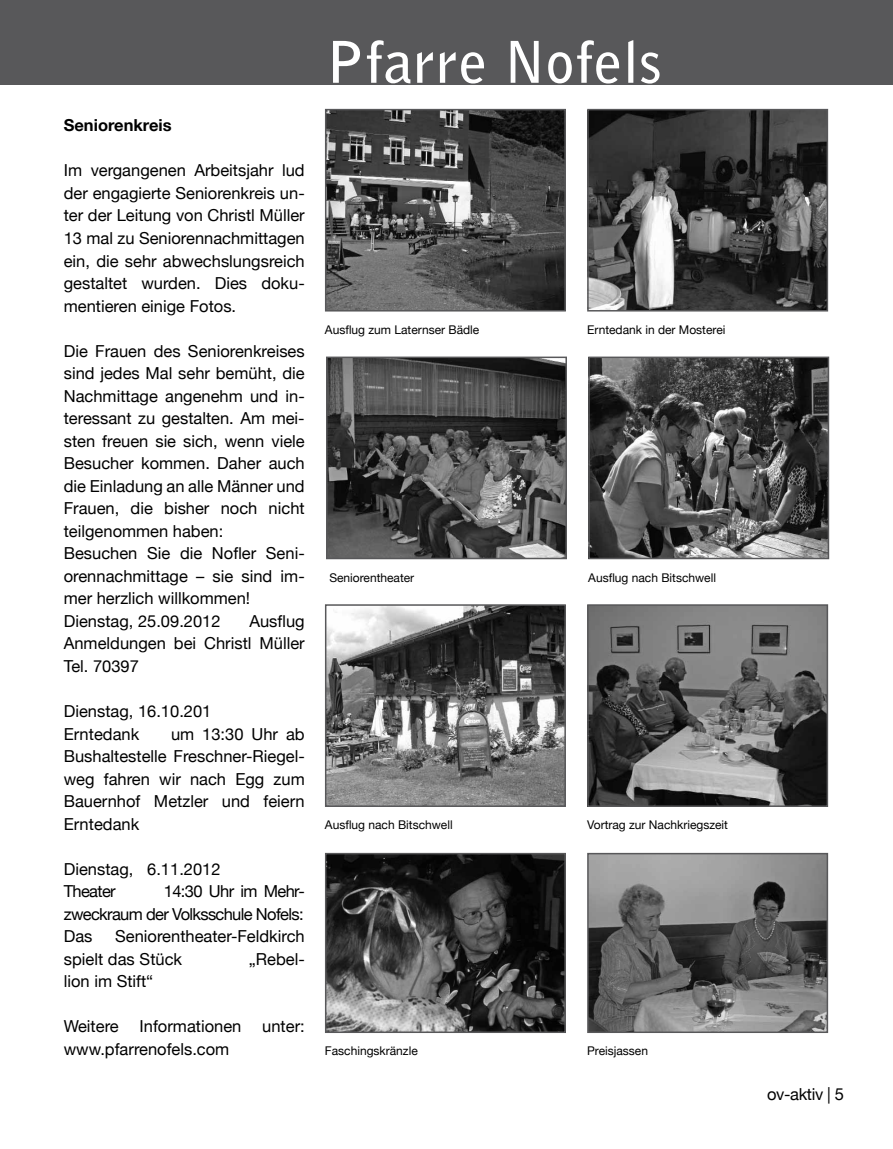
<style>
.page{position:relative;width:893px;height:1149px;background:#fff}
.page>*{position:absolute;margin:0;border:0;box-sizing:border-box;transform-origin:0 0}
.t1{font:700 57px "Bell Gothic Std";letter-spacing:.01em;color:#fff}
.t2{font:16.5px/22.5px "Helvetica Neue";color:#000;text-align:justify}
.t3{font:700 16.5px "Helvetica Neue";color:#000}
.t4{font:12px "Helvetica Neue";color:#000}
</style>
<div class="page">
<div style="left:0;top:0;width:893px;height:85px;background:#58585a"></div>
<img style="left:328px;top:112px;width:235px;height:196px">
<div style="left:325px;top:109px;width:241px;height:202px;border:2px solid #58585a"></div>
<img style="left:328px;top:607px;width:235px;height:196px">
<div style="left:325px;top:604px;width:241px;height:202px;border:2px solid #58585a"></div>
<img style="left:329px;top:359px;width:235px;height:197px">
<div style="left:326px;top:356px;width:241px;height:203px;border:2px solid #58585a"></div>
<img style="left:328px;top:855px;width:235px;height:174px">
<div style="left:325px;top:852px;width:241px;height:180px;border:2px solid #58585a"></div>
<img style="left:590px;top:112px;width:235px;height:196px">
<div style="left:587px;top:109px;width:241px;height:202px;border:2px solid #58585a"></div>
<img style="left:590px;top:607px;width:235px;height:196px">
<div style="left:587px;top:604px;width:241px;height:202px;border:2px solid #58585a"></div>
<img style="left:591px;top:359px;width:235px;height:197px">
<div style="left:588px;top:356px;width:241px;height:203px;border:2px solid #58585a"></div>
<img style="left:590px;top:855px;width:235px;height:174px">
<div style="left:587px;top:852px;width:241px;height:180px;border:2px solid #58585a"></div>
<p class="t3" style="left:64px;top:115px;width:109px">Seniorenkreis</p>
<p class="t2" style="left:64px;top:159px;width:242px">Im vergangenen Arbeitsjahr lud der engagierte Seniorenkreis un&shy;ter der Leitung von Christl Müller 13 mal zu Seniorennachmittagen ein, die sehr abwechslungsreich gestaltet wurden. Dies doku&shy;mentieren einige Fotos.</p>
<p class="t2" style="left:64px;top:339px;width:242px;text-align:left">Die Frauen des Seniorenkreises sind jedes Mal sehr bemüht, die<br>Nachmittage angenehm und in&shy;teressant zu gestalten. Am mei&shy;sten freuen sie sich, wenn viele<br>Besucher kommen. Daher auch die Einladung an alle Männer und<br>Frauen, die bisher noch nicht teilgenommen haben:<br>Besuchen Sie die Nofler Seni&shy;orennachmittage – sie sind im&shy;mer herzlich willkommen!<br>Dienstag, 25.09.2012</p>
<p class="t2" style="left:64px;top:609px;width:242px;text-indent:186px">Ausflug Anmeldungen bei Christl Müller Tel. 70397</p>
<p class="t2" style="left:64px;top:699px;width:149px">Dienstag, 16.10.201<br>Erntedank</p>
<p class="t2" style="left:64px;top:722px;width:242px;text-indent:107px">um 13:30 Uhr ab Bushaltestelle Freschner-Riegel&shy;weg fahren wir nach Egg zum Bauernhof Metzler und feiern Erntedank</p>
<p class="t2" style="left:64px;top:857px;width:158px">Dienstag, 6.11.2012<br>Theater</p>
<p class="t2" style="left:64px;top:879px;width:242px;text-indent:100px">14:30 Uhr im Mehr&shy;zweckraum der Volksschule Nofels:<br>Das</p>
<p class="t2" style="left:64px;top:924px;width:242px;text-indent:51px">Seniorentheater-Feldkirch spielt das Stück</p>
<p class="t2" style="left:249px;top:947px;width:57px">„Rebel-</p>
<p class="t2" style="left:64px;top:969px;width:91px">lion im Stift“</p>
<p class="t2" style="left:64px;top:1014px;width:56px">Weitere</p>
<p class="t2" style="left:140px;top:1014px;width:103px">Informationen</p>
<p class="t2" style="left:262px;top:1014px;width:44px">unter:</p>
<p class="t2" style="left:64px;top:1037px;width:167px">www.pfarrenofels.com</p>
<h1 class="t1" style="left:326px;top:28px;width:337px">Pfarre Nofels</h1>
<p class="t4" style="left:325px;top:322px;width:156px">Ausflug zum Laternser Bädle</p>
<p class="t4" style="left:587px;top:322px;width:140px">Erntedank in der Mosterei</p>
<p class="t4" style="left:329px;top:570px;width:86px">Seniorentheater</p>
<p class="t4" style="left:588px;top:570px;width:129px">Ausflug nach Bitschwell</p>
<p class="t4" style="left:325px;top:817px;width:129px">Ausflug nach Bitschwell</p>
<p class="t4" style="left:587px;top:817px;width:142px">Vortrag zur Nachkriegszeit</p>
<p class="t4" style="left:325px;top:1042px;width:94px">Faschingskränzle</p>
<p class="t4" style="left:587px;top:1042px;width:62px">Preisjassen</p>
<p class="t2" style="left:767px;top:1081px;width:79px">ov-aktiv | 5</p>
</div>
